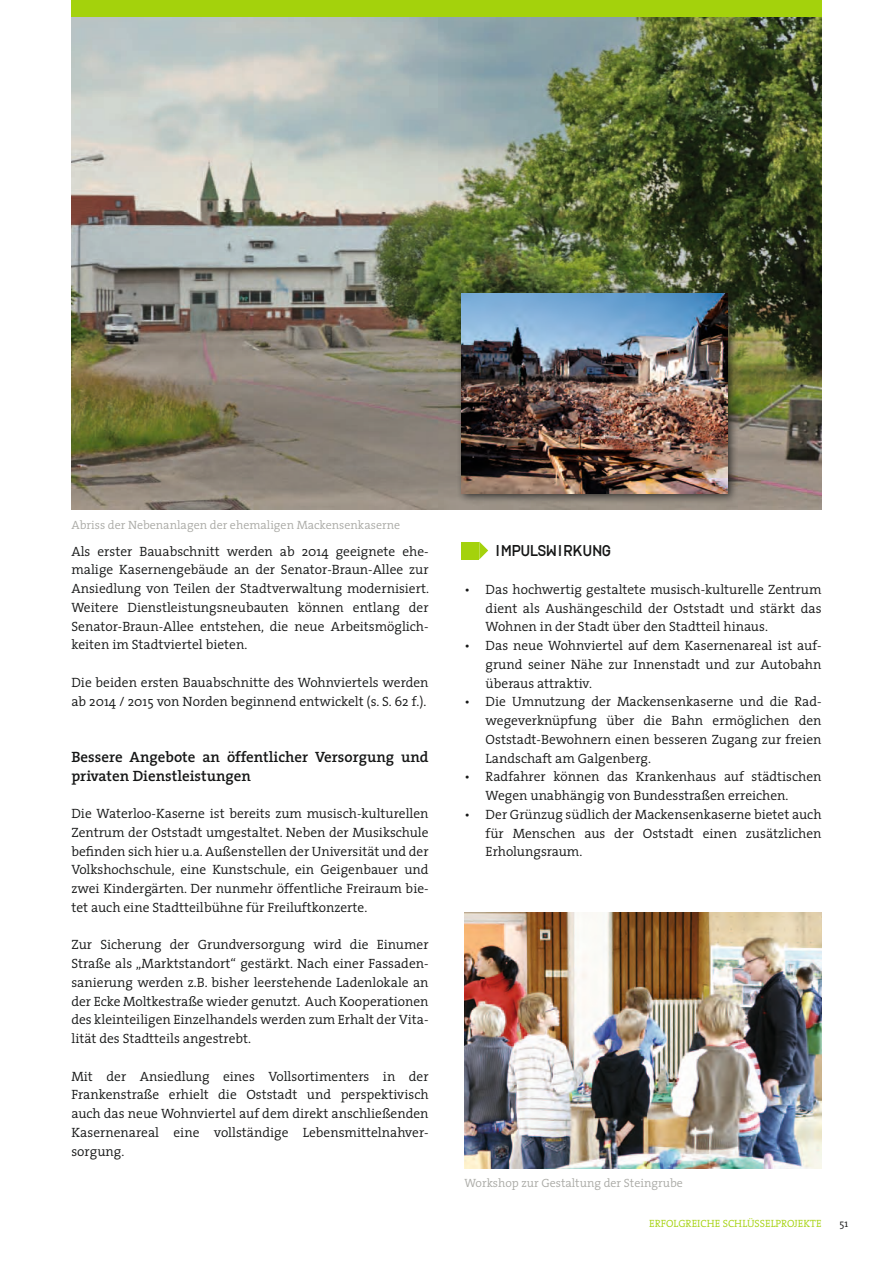
<style>
.page{position:relative;width:893px;height:1263px;background:#fff}
.page>*{position:absolute;margin:0;border:0;box-sizing:border-box;transform-origin:0 0}
.t1{font:600 15px/18.8px "The Serif";color:#151616}
.t2{font:500 15px "Uberform";letter-spacing:-.02em;color:#151616}
.t3{font:300 13.5px/18.8px "The Serif";color:#151616;text-align:justify}
.t4{font:300 12px "The Serif";color:#aaaaa6}
.t5{font:300 10.5px "The Serif";color:#a4d20c}
.t6{font:300 10.5px "The Serif";color:#151616}
</style>
<div class="page">
<div style="left:71px;top:0;width:750px;height:18px;background:#a4d20c"></div>
<img style="left:464px;top:913px;width:358px;height:255px">
<img style="left:71px;top:18px;width:750px;height:492px">
<div style="left:456px;top:288px;width:283px;height:216px;background:#151616;opacity:.75"></div>
<img style="left:461px;top:293px;width:267px;height:200px">
<div style="left:461px;top:542px;width:18px;height:17px;background:#a4d20c"></div>
<svg style="left:479px;top:542px;width:9px;height:17px"></svg>
<p class="t4" style="left:71px;top:517px;width:330px">Abriss der Nebenanlagen der ehemaligen Mackensenkaserne</p>
<p class="t3" style="left:71px;top:542px;width:359px">Als erster Bauabschnitt werden ab 2014 geeignete ehe&shy;malige Kasernengebäude an der Senator-Braun-Allee zur Ansiedlung von Teilen der Stadtverwaltung modernisiert.<br>Weitere Dienstleistungsneubauten können entlang der Senator-Braun-Allee entstehen, die neue Arbeitsmöglich&shy;keiten im Stadtviertel bieten.</p>
<p class="t3" style="left:71px;top:673px;width:359px">Die beiden ersten Bauabschnitte des Wohnviertels werden ab 2014 / 2015 von Norden beginnend entwickelt (s. S. 62 f.).</p>
<p class="t1" style="left:71px;top:747px;width:359px">Bessere Angebote an öffentlicher Versorgung und privaten Dienstleistungen</p>
<p class="t3" style="left:71px;top:804px;width:359px">Die Waterloo-Kaserne ist bereits zum musisch-kulturellen Zentrum der Oststadt umgestaltet. Neben der Musikschule befinden sich hier u.a. Außenstellen der Universität und der Volkshochschule, eine Kunstschule, ein Geigenbauer und zwei Kindergärten. Der nunmehr öffentliche Freiraum bie&shy;tet auch eine Stadtteilbühne für Freiluftkonzerte.</p>
<p class="t3" style="left:71px;top:935px;width:359px">Zur Sicherung der Grundversorgung wird die Einumer Straße als „Marktstandort“ gestärkt. Nach einer Fassaden&shy;sanierung werden z.B. bisher leerstehende Ladenlokale an der Ecke Moltkestraße wieder genutzt. Auch Kooperationen des kleinteiligen Einzelhandels werden zum Erhalt der Vita&shy;lität des Stadtteils angestrebt.</p>
<p class="t3" style="left:71px;top:1067px;width:359px">Mit der Ansiedlung eines Vollsortimenters in der Frankenstraße erhielt die Oststadt und perspektivisch auch das neue Wohnviertel auf dem direkt anschließenden Kasernenareal eine vollständige Lebensmittelnahver&shy;sorgung.</p>
<p class="t2" style="left:494px;top:541px;width:118px">I MPULSW IRKUNG</p>
<p class="t3" style="left:486px;top:580px;width:337px;text-indent:-21px">• D as hochwertig gestaltete musisch-kulturelle Zentrum dient als Aushängeschild der Oststadt und stärkt das Wohnen in der Stadt über den Stadtteil hinaus.</p>
<p class="t3" style="left:486px;top:636px;width:337px;text-indent:-21px">• D as neue Wohnviertel auf dem Kasernenareal ist auf&shy;grund seiner Nähe zur Innenstadt und zur Autobahn überaus attraktiv.</p>
<p class="t3" style="left:486px;top:692px;width:337px;text-indent:-21px">• Die Umnutzung der Mackensenkaserne und die Rad&shy;wegeverknüpfung über die Bahn ermöglichen den Oststadt-Bewohnern einen besseren Zugang zur freien Landschaft am Galgenberg.</p>
<p class="t3" style="left:486px;top:767px;width:337px;text-indent:-21px">• Radfahrer können das Krankenhaus auf städtischen<br>Wegen unabhängig von Bundesstraßen erreichen.</p>
<p class="t3" style="left:486px;top:805px;width:337px;text-indent:-21px">• Der Grünzug südlich der Mackensenkaserne bietet auch für Menschen aus der Oststadt einen zusätzlichen Erholungsraum.</p>
<p class="t4" style="left:464px;top:1175px;width:220px">Workshop zur Gestaltung der Steingrube</p>
<p class="t5" style="left:649px;top:1217px;width:173px">Erfolgreiche Schlüsse lprojekte</p>
<p class="t6" style="left:839px;top:1217px;width:10px">51</p>
</div>
